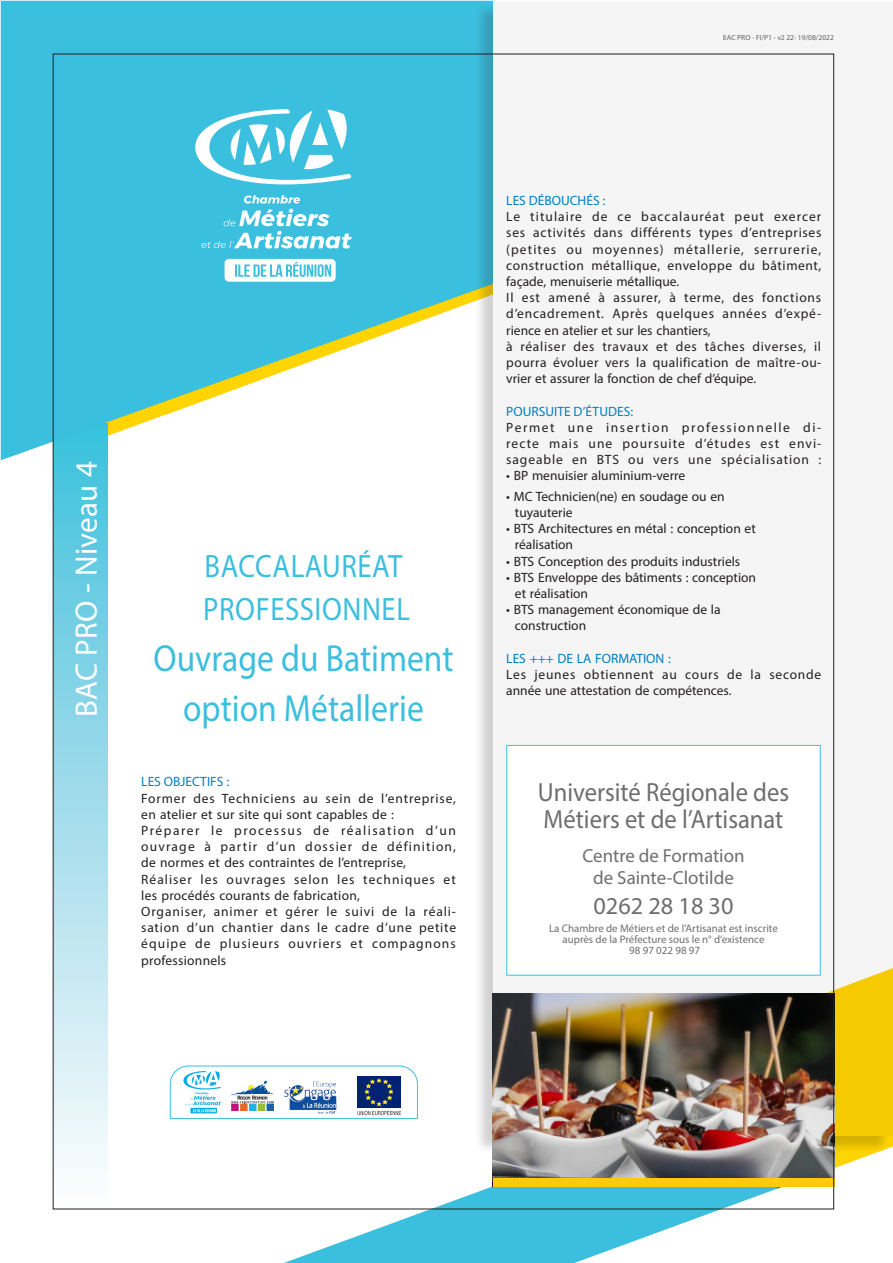
<style>
.page{position:relative;width:893px;height:1263px;background:#fff}
.page>*{position:absolute;margin:0;border:0;box-sizing:border-box;transform-origin:0 0}
.t1{font:37.8px/50.4px "Myriad Pro";color:#3bbfde;text-align:center;scale:.89 1}
.t2{font:32.4px/43.2px "Myriad Pro";letter-spacing:.02em;color:#3bbfde;scale:.89 1}
.t3{font:31.05px "Myriad Pro";letter-spacing:.01em;color:#fff}
.t4{font:26.25px "Myriad Pro";color:#6e6e70;scale:.93 1}
.t5{font:24.3px "Myriad Pro";color:#6e6e70}
.t6{font:18.9px/22.6px "Myriad Pro";color:#6e6e70;text-align:center}
.COURANT_JUSTIFIE{font:13.5px/16.2px "Myriad Pro";letter-spacing:.015em;color:#231f20;text-align:justify}
.COURANT_JUSTIFIE-2{font:13.5px/16.2px "Myriad Pro";letter-spacing:.05em;color:#231f20}
.COURANT_JUSTIFIE-3{font:13.5px/16.2px "Myriad Pro";letter-spacing:.075em;color:#231f20}
.COURANT_JUSTIFIE-4{font:13.5px/16.2px "Myriad Pro";letter-spacing:.045em;color:#231f20}
.COURANT_JUSTIFIE-5{font:13.5px "Myriad Pro";color:#007ec5}
.t7{font:10.95px "Myriad Pro";color:#6e6e70}
.t8{font:7.5px "Myriad Pro";color:#231f20}
</style>
<div class="page">
<div style="left:53px;top:423px;width:54px;height:786px;background:linear-gradient(to bottom,#41bfdb,#fffcfd)"></div>
<svg style="left:1px;top:1px;width:492px;height:459px;fill:#3bbfde"></svg>
<div style="left:475px;top:3px;width:416px;height:1151px;background:#231f20;opacity:.2"></div>
<div style="left:493px;top:1px;width:400px;height:1134px;background:#f5f5f5"></div>
<svg style="left:104px;top:109px;width:389px;height:328px"></svg>
<img style="left:170px;top:942px;width:723px;height:321px">
<div style="left:493px;top:1178px;width:341px;height:8px;background:#feca0a"></div>
<div style="left:507px;top:745px;width:313px;height:230px;background:#fff"></div>
<p class="t8" style="left:723px;top:33px;width:113px">BAC PRO - FI/P1 - v2 22- 19/08/2022</p>
<p class="t3" style="left:67px;top:717px;width:257px;rotate:-90deg">BAC PRO - Niveau 4</p>
<p class="t2" style="left:203px;top:544px;width:234px">BACCALAURÉAT<br>PROFESSIONNEL</p>
<p class="t1" style="left:154px;top:632px;width:339px">Ouvrage du Batiment option Métallerie</p>
<p class="COURANT_JUSTIFIE-5" style="left:141px;top:773px;width:89px">LES OBJECTIFS :</p>
<p class="COURANT_JUSTIFIE-2" style="left:141px;top:790px;width:316px">Former des Techniciens au sein de l’entreprise, en atelier et sur site qui sont capables de :</p>
<p class="COURANT_JUSTIFIE" style="left:141px;top:822px;width:316px">Préparer le processus de réalisation d’un ouvrage à partir d’un dossier de définition, de normes et des contraintes de l’entreprise,</p>
<p class="COURANT_JUSTIFIE-3" style="left:141px;top:871px;width:316px">Réaliser les ouvrages selon les techniques et les procédés courants de fabrication,</p>
<p class="COURANT_JUSTIFIE" style="left:141px;top:903px;width:316px">Organiser, animer et gérer le suivi de la réali&shy;sation d’un chantier dans le cadre d’une petite équipe de plusieurs ouvriers et compagnons professionnels</p>
<p class="COURANT_JUSTIFIE-5" style="left:506px;top:192px;width:101px">LES DÉBOUCHÉS :</p>
<p class="COURANT_JUSTIFIE" style="left:506px;top:208px;width:317px">Le titulaire de ce baccalauréat peut exercer ses activités dans différents types d’entreprises (petites ou moyennes) métallerie, serrurerie, construction métallique, enveloppe du bâtiment, façade, menuiserie métallique.</p>
<p class="COURANT_JUSTIFIE" style="left:506px;top:289px;width:317px">Il est amené à assurer, à terme, des fonctions d’encadrement. Après quelques années d’expé&shy;rience en atelier et sur les chantiers,</p>
<p class="COURANT_JUSTIFIE" style="left:506px;top:338px;width:317px">à réaliser des travaux et des tâches diverses, il pourra évoluer vers la qualification de maître-ou&shy;vrier et assurer la fonction de chef d’équipe.</p>
<p class="COURANT_JUSTIFIE-5" style="left:506px;top:403px;width:128px">POURSUITE D’ÉTUDES:</p>
<p class="COURANT_JUSTIFIE" style="left:506px;top:419px;width:317px">Permet une insertion professionnelle di&shy;recte mais une poursuite d’études est envi&shy;sageable en BTS ou vers une spécialisation :</p>
<p class="COURANT_JUSTIFIE" style="left:506px;top:467px;width:180px">• BP menuisier aluminium-verre</p>
<p class="COURANT_JUSTIFIE" style="left:515px;top:488px;width:211px;text-indent:-9px">• MC Technicien(ne) en soudage ou en tuyauterie</p>
<p class="COURANT_JUSTIFIE" style="left:515px;top:520px;width:242px;text-indent:-9px">• BTS Architectures en métal : conception et réalisation</p>
<p class="COURANT_JUSTIFIE" style="left:506px;top:553px;width:236px">• BTS Conception des produits industriels</p>
<p class="COURANT_JUSTIFIE" style="left:515px;top:569px;width:243px;text-indent:-9px">• BTS Enveloppe des bâtiments : conception et réalisation</p>
<p class="COURANT_JUSTIFIE" style="left:515px;top:601px;width:207px;text-indent:-9px">• BTS management économique de la construction</p>
<p class="COURANT_JUSTIFIE-5" style="left:506px;top:650px;width:166px">LES +++ DE LA FORMATION :</p>
<p class="COURANT_JUSTIFIE-4" style="left:506px;top:666px;width:317px">Les jeunes obtiennent au cours de la seconde année une attestation de compétences.</p>
<p class="t4" style="left:538px;top:775px;width:272px">Université Régionale des</p>
<p class="t4" style="left:544px;top:802px;width:259px">Métiers et de l’Artisanat</p>
<p class="t6" style="left:582px;top:844px;width:164px">Centre de Formation de Sainte-Clotilde</p>
<p class="t5" style="left:593px;top:890px;width:142px">0262 28 18 30</p>
<p class="t7" style="left:549px;top:922px;width:230px">La Chambre de Métiers et de l’Artisanat est inscrite</p>
<p class="t7" style="left:562px;top:933px;width:204px">auprès de la Préfecture sous le n° d’existence</p>
<p class="t7" style="left:629px;top:943px;width:72px">98 97 022 98 97</p>
</div>
